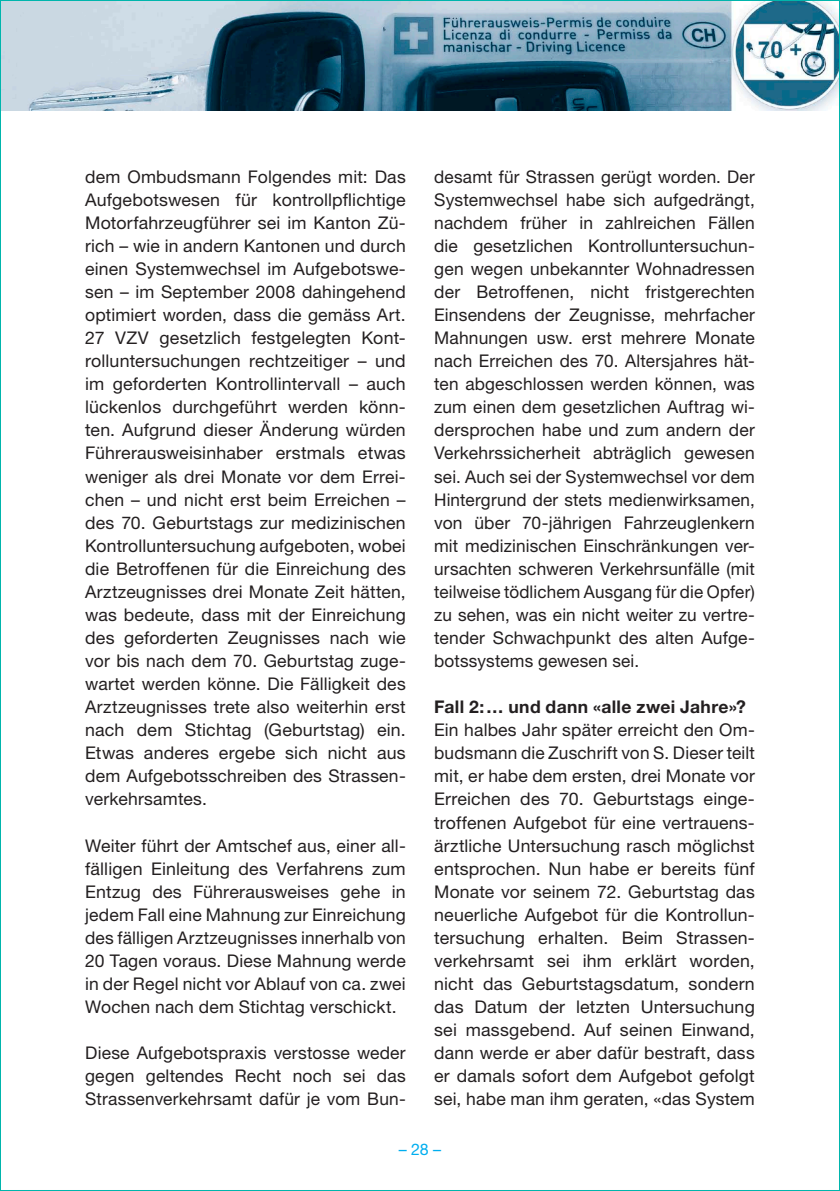
<style>
.page{position:relative;width:840px;height:1191px;background:#fff}
.page>*{position:absolute;margin:0;border:0;box-sizing:border-box;transform-origin:0 0}
.t1{font:17.6px/23px "Helvetica Neue LT Std";letter-spacing:.01em;color:#231f20;text-align:justify}
.t2{font:700 17.6px "Helvetica Neue LT Std";letter-spacing:.02em;color:#231f20}
.t3{font:16px "Helvetica Neue";color:#00aeef}
</style>
<div class="page">
<img style="left:2px;top:2px;width:835px;height:108px">
<p class="t1" style="left:85px;top:165px;width:322px">dem Ombudsmann Folgendes mit: Das Aufgebotswesen für kontrollpflichtige Motorfahrzeugführer sei im Kanton Zü&shy;rich – wie in andern Kantonen und durch einen Systemwechsel im Aufgebotswe&shy;sen – im September 2008 dahingehend optimiert worden, dass die gemäss Art.<br>27 VZV gesetzlich festgelegten Kont&shy;rolluntersuchungen rechtzeitiger – und im geforderten Kontrollintervall – auch lückenlos durchgeführt werden könn&shy;ten. Aufgrund dieser Änderung würden Führerausweisinhaber erstmals etwas weniger als drei Monate vor dem Errei&shy;chen – und nicht erst beim Erreichen – des 70. Geburtstags zur medizinischen Kontrolluntersuchung aufgeboten, wobei die Betroffenen für die Einreichung des Arztzeugnisses drei Monate Zeit hätten, was bedeute, dass mit der Einreichung des geforderten Zeugnisses nach wie vor bis nach dem 70. Geburtstag zuge&shy;wartet werden könne. Die Fälligkeit des Arztzeugnisses trete also weiterhin erst nach dem Stichtag (Geburtstag) ein.<br>Etwas anderes ergebe sich nicht aus dem Aufgebotsschreiben des Strassen&shy;verkehrsamtes.</p>
<p class="t1" style="left:85px;top:833px;width:322px">Weiter führt der Amtschef aus, einer all&shy;fälligen Einleitung des Verfahrens zum Entzug des Führerausweises gehe in jedem Fall eine Mahnung zur Einreichung des fälligen Arztzeugnisses innerhalb von 20 Tagen voraus. Diese Mahnung werde in der Regel nicht vor Ablauf von ca. zwei Wochen nach dem Stichtag verschickt.</p>
<p class="t1" style="left:85px;top:1041px;width:322px">Diese Aufgebotspraxis verstosse weder gegen geltendes Recht noch sei das Strassenverkehrsamt dafür je vom Bun-</p>
<p class="t1" style="left:434px;top:165px;width:322px">desamt für Strassen gerügt worden. Der Systemwechsel habe sich aufgedrängt, nachdem früher in zahlreichen Fällen die gesetzlichen Kontrolluntersuchun&shy;gen wegen unbekannter Wohnadressen der Betroffenen, nicht fristgerechten Einsendens der Zeugnisse, mehrfacher Mahnungen usw. erst mehrere Monate nach Erreichen des 70. Altersjahres hät&shy;ten abgeschlossen werden können, was zum einen dem gesetzlichen Auftrag wi&shy;dersprochen habe und zum andern der Verkehrssicherheit abträglich gewesen sei. Auch sei der Systemwechsel vor dem Hintergrund der stets medienwirksamen, von über 70-jährigen Fahrzeuglenkern mit medizinischen Einschränkungen ver&shy;ursachten schweren Verkehrsunfälle (mit teilweise tödlichem Ausgang für die Opfer) zu sehen, was ein nicht weiter zu vertre&shy;tender Schwachpunkt des alten Aufge&shy;botssystems gewesen sei.</p>
<p class="t2" style="left:434px;top:696px;width:313px">Fall 2:… und dann «alle zwei Jahre»?</p>
<p class="t1" style="left:434px;top:718px;width:322px">Ein halbes Jahr später erreicht den Om&shy;budsmann die Zuschrift von S. Dieser teilt mit, er habe dem ersten, drei Monate vor Erreichen des 70. Geburtstags einge&shy;troffenen Aufgebot für eine vertrauens&shy;ärztliche Untersuchung rasch möglichst entsprochen. Nun habe er bereits fünf Monate vor seinem 72. Geburtstag das neuerliche Aufgebot für die Kontrollun&shy;tersuchung erhalten. Beim Strassen&shy;verkehrsamt sei ihm erklärt worden, nicht das Geburtstagsdatum, sondern das Datum der letzten Untersuchung sei massgebend. Auf seinen Einwand, dann werde er aber dafür bestraft, dass er damals sofort dem Aufgebot gefolgt sei, habe man ihm geraten, «das System</p>
<p class="t3" style="left:398px;top:1139px;width:44px">– 28 –</p>
</div>
